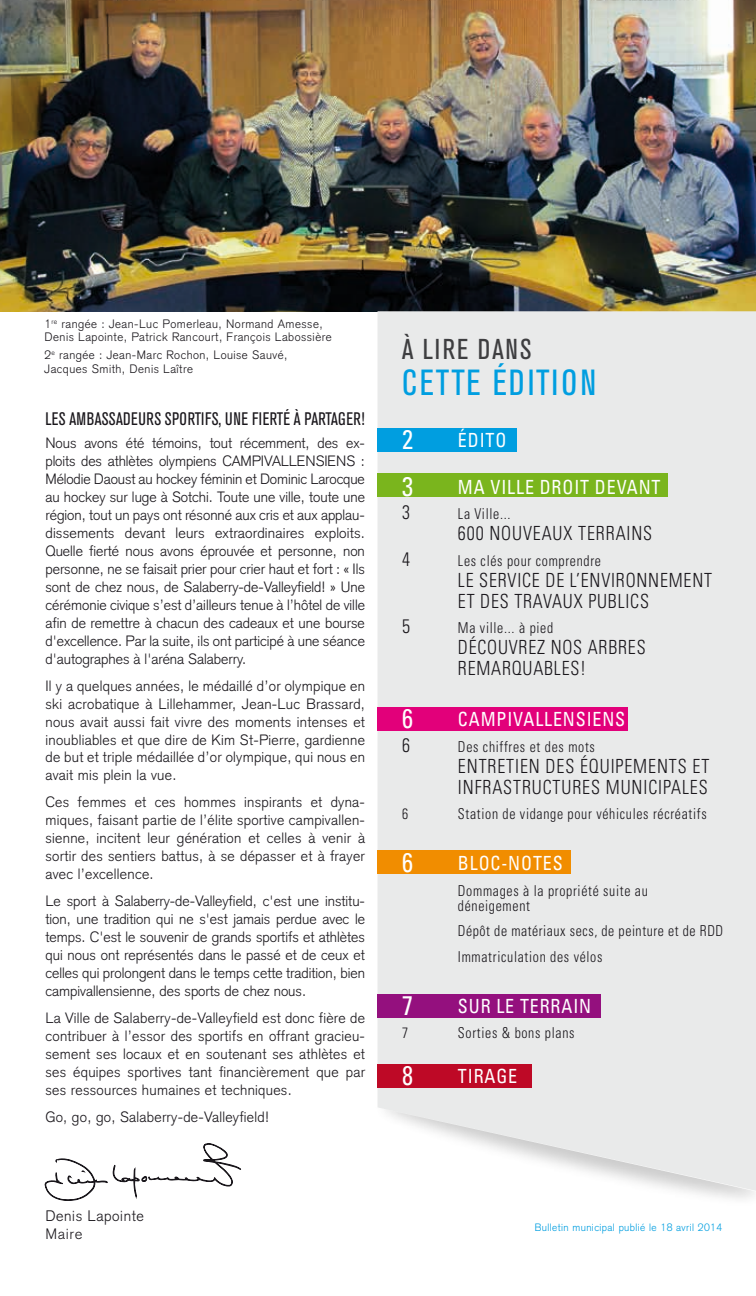
<style>
.page{position:relative;width:756px;height:1296px;background:#fff}
.page>*{position:absolute;margin:0;border:0;box-sizing:border-box;transform-origin:0 0}
.t1{font:condensed 36px "Akzidenz Grotesk BE";letter-spacing:.055em;color:#009ee0}
.t2{font:condensed 28.5px "Akzidenz Grotesk BE";letter-spacing:.07em;color:#3e3e40}
.t3{font:condensed 27px "Univers";color:#fff;scale:.92 1}
.t4{font:300 condensed 19.5px/21px "Univers";letter-spacing:.045em;color:#1a171c;scale:.92 1}
.t5{font:condensed 19.5px "Univers";letter-spacing:.05em;color:#fff;scale:.92 1}
.t6{font:condensed 18px "Akzidenz Grotesk BE";letter-spacing:.02em;color:#1a171c;scale:.95 1}
.t7{font:300 condensed 15px/15px "Univers";letter-spacing:.05em;color:#1a171c;scale:.92 1}
.t8{font:300 15px "Akzidenz Grotesk";letter-spacing:.04em;color:#1a171c}
.t9{font:300 15px "Akzidenz Grotesk BE";letter-spacing:.04em;color:#1a171c}
.t10{font:300 14.7px/18px "Akzidenz Grotesk";letter-spacing:.02em;color:#1a171c;text-align:justify}
.t11{font:300 12px/13.5px "Akzidenz Grotesk";letter-spacing:.04em;color:#1a171c}
.t12{font:300 10.5px "Akzidenz Grotesk";letter-spacing:.04em;color:#009ee0}
</style>
<div class="page">
<img style="left:0;top:0;width:756px;height:311px">
<div style="left:378px;top:311px;width:378px;height:795px;background:#e9eaea"></div>
<div style="left:377px;top:1064px;width:155px;height:24px;background:#be0926"></div>
<div style="left:377px;top:850px;width:193px;height:24px;background:#f18d00"></div>
<div style="left:377px;top:994px;width:224px;height:24px;background:#94107e"></div>
<div style="left:377px;top:707px;width:251px;height:24px;background:#e2007a"></div>
<div style="left:377px;top:473px;width:291px;height:24px;background:#7ab51d"></div>
<div style="left:377px;top:428px;width:140px;height:24px;background:#009ee0"></div>
<svg style="left:45px;top:1143px;width:196px;height:58px"></svg>
<p class="t11" style="left:45px;top:317px;width:289px">1<sup>re</sup> rangée : Jean-Luc Pomerleau, Normand Amesse,<br>Denis Lapointe, Patrick Rancourt, François Labossière</p>
<p class="t11" style="left:45px;top:348px;width:245px">2<sup>e</sup> rangée : Jean-Marc Rochon, Louise Sauvé,<br>Jacques Smith, Denis Laître</p>
<p class="t6" style="left:45px;top:409px;width:337px">LES AMBASSADEURS SPORTIFS, UNE FIERTÉ À PARTAGER!</p>
<p class="t10" style="left:45px;top:434px;width:321px">Nous avons été témoins, tout récemment, des ex&shy;ploits des athlètes olympiens CAMPIVALLENSIENS :<br>Mélodie Daoust au hockey féminin et Dominic Larocque au hockey sur luge à Sotchi. Toute une ville, toute une région, tout un pays ont résonné aux cris et aux applau&shy;dissements devant leurs extraordinaires exploits.<br>Quelle fierté nous avons éprouvée et personne, non personne, ne se faisait prier pour crier haut et fort : « Ils sont de chez nous, de Salaberry-de-Valleyfield! » Une cérémonie civique s’est d’ailleurs tenue à l’hôtel de ville afin de remettre à chacun des cadeaux et une bourse d'excellence. Par la suite, ils ont participé à une séance d'autographes à l'aréna Salaberry.</p>
<p class="t10" style="left:45px;top:677px;width:321px">Il y a quelques années, le médaillé d’or olympique en ski acrobatique à Lillehammer, Jean-Luc Brassard, nous avait aussi fait vivre des moments intenses et inoubliables et que dire de Kim St-Pierre, gardienne de but et triple médaillée d’or olympique, qui nous en avait mis plein la vue.</p>
<p class="t10" style="left:45px;top:793px;width:321px">Ces femmes et ces hommes inspirants et dyna&shy;miques, faisant partie de l’élite sportive campivallen&shy;sienne, incitent leur génération et celles à venir à sortir des sentiers battus, à se dépasser et à frayer avec l’excellence.</p>
<p class="t10" style="left:45px;top:892px;width:321px">Le sport à Salaberry-de-Valleyfield, c'est une institu&shy;tion, une tradition qui ne s'est jamais perdue avec le temps. C'est le souvenir de grands sportifs et athlètes qui nous ont représentés dans le passé et de ceux et celles qui prolongent dans le temps cette tradition, bien campivallensienne, des sports de chez nous.</p>
<p class="t10" style="left:45px;top:1009px;width:321px">La Ville de Salaberry-de-Valleyfield est donc fière de contribuer à l’essor des sportifs en offrant gracieu&shy;sement ses locaux et en soutenant ses athlètes et ses équipes sportives tant financièrement que par ses ressources humaines et techniques.</p>
<p class="t10" style="left:45px;top:1108px;width:225px">Go, go, go, Salaberry-de-Valleyfield!</p>
<p class="t8" style="left:45px;top:1207px;width:100px">Denis Lapointe</p>
<p class="t9" style="left:45px;top:1225px;width:39px">Maire</p>
<h2 class="t2" style="left:402px;top:333px;width:131px">À LIRE DANS</h2>
<h1 class="t1" style="left:402px;top:362px;width:195px">CETTE ÉDITION</h1>
<h3 class="t3" style="left:402px;top:422px;width:13px">2</h3>
<h3 class="t5" style="left:458px;top:428px;width:54px">ÉDITO</h3>
<h3 class="t3" style="left:402px;top:469px;width:13px">3</h3>
<h3 class="t5" style="left:458px;top:474px;width:222px">MA VILLE DROIT DEVANT</h3>
<h3 class="t4" style="left:402px;top:502px;width:10px">3</h3>
<p class="t7" style="left:458px;top:506px;width:59px">La Ville...</p>
<h3 class="t4" style="left:458px;top:523px;width:213px">600 NOUVEAUX TERRAINS</h3>
<h3 class="t4" style="left:402px;top:548px;width:10px">4</h3>
<p class="t7" style="left:458px;top:553px;width:157px">Les clés pour comprendre</p>
<h3 class="t4" style="left:458px;top:569px;width:278px">LE SERVICE DE L’ENVIRONNEMENT<br>ET DES TRAVAUX PUBLICS</h3>
<h3 class="t4" style="left:402px;top:616px;width:10px">5</h3>
<p class="t7" style="left:458px;top:620px;width:105px">Ma ville... à pied</p>
<h3 class="t4" style="left:458px;top:637px;width:206px">DÉCOUVREZ NOS ARBRES<br>REMARQUABLES!</h3>
<h3 class="t3" style="left:402px;top:701px;width:13px">6</h3>
<h3 class="t5" style="left:458px;top:707px;width:183px">CAMPIVALLENSIENS</h3>
<h3 class="t4" style="left:402px;top:734px;width:10px">6</h3>
<p class="t7" style="left:458px;top:739px;width:150px">Des chiffres et des mots</p>
<h3 class="t4" style="left:458px;top:755px;width:275px">ENTRETIEN DES ÉQUIPEMENTS ET<br>INFRASTRUCTURES MUNICIPALES</h3>
<p class="t7" style="left:402px;top:806px;width:8px">6</p>
<p class="t7" style="left:458px;top:806px;width:272px">Station de vidange pour véhicules récréatifs</p>
<h3 class="t3" style="left:402px;top:845px;width:13px">6</h3>
<h3 class="t5" style="left:458px;top:851px;width:115px">BLOC-NOTES</h3>
<p class="t7" style="left:458px;top:883px;width:208px">Dommages à la propriété suite au déneigement</p>
<p class="t7" style="left:458px;top:918px;width:290px;line-height:25.5px">Dépôt de matériaux secs, de peinture et de RDD<br>Immatriculation des vélos</p>
<h3 class="t3" style="left:402px;top:988px;width:13px">7</h3>
<h3 class="t5" style="left:458px;top:993px;width:146px">SUR LE TERRAIN</h3>
<p class="t7" style="left:402px;top:1025px;width:8px">7</p>
<p class="t7" style="left:458px;top:1025px;width:128px">Sorties &amp; bons plans</p>
<h3 class="t3" style="left:402px;top:1059px;width:13px">8</h3>
<h3 class="t5" style="left:458px;top:1064px;width:66px">TIRAGE</h3>
<p class="t12" style="left:535px;top:1221px;width:189px">Bulletin municipal publié le 18 avril 2014</p>
</div>
